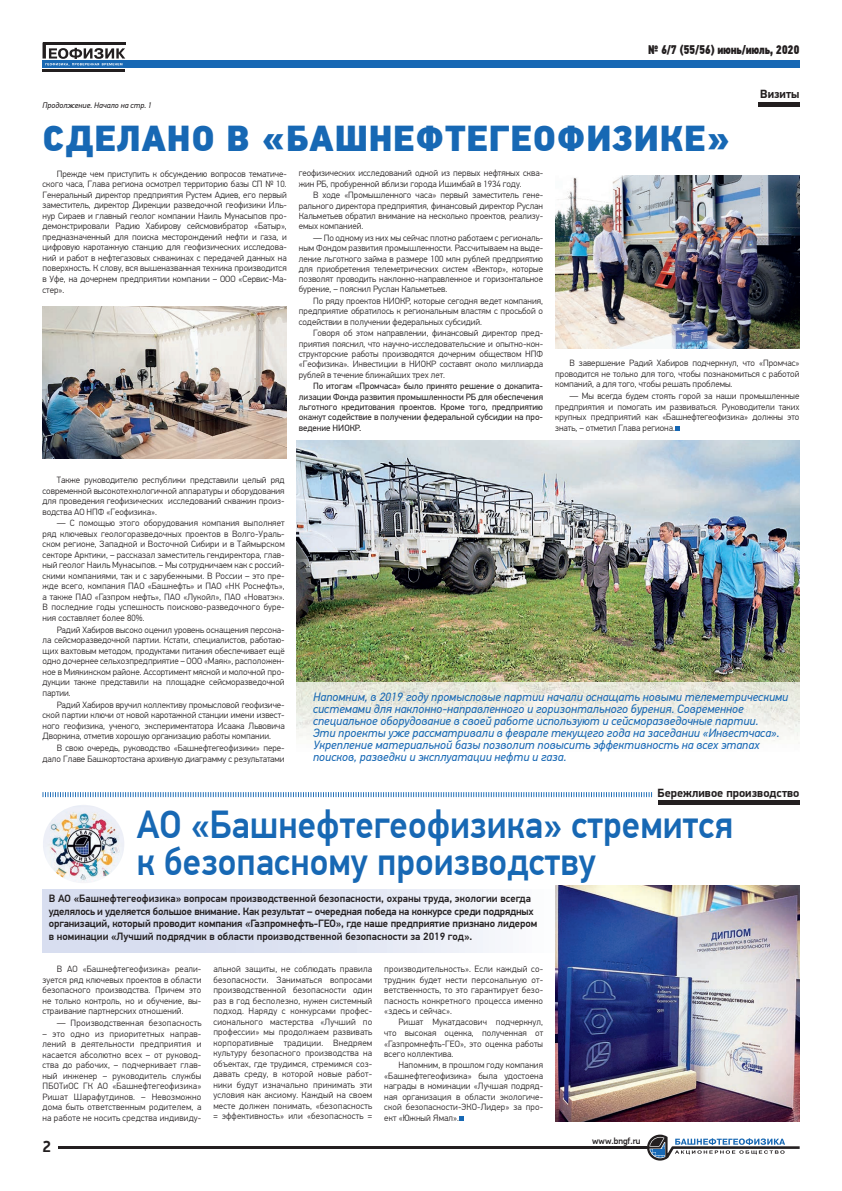
<style>
.page{position:relative;width:842px;height:1191px;background:#fff}
.page>*{position:absolute;margin:0;border:0;box-sizing:border-box;transform-origin:0 0}
.t1{font:500 39px/37px "PF Din Text Pro";color:#1768b4;scale:.93 1}
.t2{font:900 36px "PF Din Text Pro";letter-spacing:.02em;color:#1768b4;scale:.95 1}
.t3{font:700 16px "PF Din Display Pro";color:#231f20}
.t4{font:900 12.5px "PF Din Text Pro";letter-spacing:-.025em;color:#231f20;scale:.8 1}
.t5{font:italic 12px/12px "PF Din Text Pro";color:#1768b4}
.t6{font:700 12px "PF Din Display Pro";color:#231f20}
.t7{font:500 10.5px/12.6px "PF Din Text Pro";letter-spacing:-.01em;color:#231f20}
.t8{font:300 9px/10.5px "PF Din Text Pro";color:#231f20;text-align:justify}
.t9{font:9px/10.3px "PF Din Text Pro";color:#231f20;text-align:justify}
.t10{font:300 9px "PF Din Text Pro";letter-spacing:.02em;color:#231f20}
.t11{font:500 9px "PF Din Display Pro";color:#231f20}
.t12{font:italic 8px "PF Din Text Pro";color:#231f20}
</style>
<div class="page">
<svg style="left:635px;top:1134px;width:165px;height:26px"></svg>
<hr style="left:58px;top:1146px;width:589px;height:2px;background:#231f20">
<div style="left:125px;top:60px;width:674px;height:7px;background:#1768b4"></div>
<div style="left:43px;top:60px;width:82px;height:7px;background:#1768b4"></div>
<svg style="left:43px;top:43px;width:82px;height:23px"></svg>
<div style="left:43px;top:889px;width:512px;height:63px;background:linear-gradient(to right,#d0d7ed,#f5f7fb)"></div>
<svg style="left:675px;top:426px;width:5px;height:4px"></svg>
<svg style="left:459px;top:1116px;width:5px;height:4px"></svg>
<svg style="left:43px;top:792px;width:609px;height:5px"></svg>
<hr style="left:758px;top:102px;width:41px;height:4px;background:#231f20">
<hr style="left:658px;top:801px;width:141px;height:4px;background:#231f20">
<hr style="left:43px;top:69px;width:82px;height:3px;background:#231f20">
<img style="left:43px;top:306px;width:244px;height:153px">
<img style="left:296px;top:440px;width:287px;height:242px">
<img style="left:583px;top:440px;width:216px;height:242px">
<img style="left:555px;top:885px;width:244px;height:236px">
<img style="left:296px;top:682px;width:503px;height:61px">
<img style="left:555px;top:175px;width:244px;height:173px">
<img style="left:43px;top:805px;width:81px;height:78px">
<h3 class="t4" style="left:648px;top:42px;width:190px">№ 6/7 (55/56) июнь/июль, 2020</h3>
<p class="t12" style="left:43px;top:101px;width:111px">Продолжение. Начало на стр. 1</p>
<h2 class="t2" style="left:43px;top:115px;width:725px">СДЕЛАНО В «БАШНЕФТЕГЕОФИЗИКЕ»</h2>
<h3 class="t6" style="left:760px;top:87px;width:41px">Визиты</h3>
<p class="t8" style="left:43px;top:169px;width:246px;text-indent:14px">Прежде чем приступить к обсуждению вопросов тематиче&shy;ского часа, Глава региона осмотрел территорию базы СП № 10.<br>Генеральный директор предприятия Рустем Адиев, его первый заместитель, директор Дирекции разведочной геофизики Иль&shy;нур Сираев и главный геолог компании Наиль Мунасыпов про&shy;демонстрировали Радию Хабирову сейсмовибратор «Батыр», предназначенный для поиска месторождений нефти и газа, и цифровую каротажную станцию для геофизических исследова&shy;ний и работ в нефтегазовых скважинах с передачей данных на поверхность. К слову, вся вышеназванная техника производится в Уфе, на дочернем предприятии компании – ООО «Сервис-Ма&shy;стер».</p>
<p class="t8" style="left:299px;top:168px;width:246px">геофизических исследований одной из первых нефтяных сква&shy;жин РБ, пробуренной вблизи города Ишимбай в 1934 году.</p>
<p class="t8" style="left:299px;top:190px;width:246px;text-indent:14px">В ходе «Промышленного часа» первый заместитель гене&shy;рального директора предприятия, финансовый директор Руслан Кальметьев обратил внимание на несколько проектов, реализу&shy;емых компанией.</p>
<p class="t8" style="left:299px;top:233px;width:246px;text-indent:14px">— По одному из них мы сейчас плотно работаем с региональ&shy;ным Фондом развития промышленности. Рассчитываем на выде&shy;ление льготного займа в размере 100 млн рублей предприятию для приобретения телеметрических систем «Вектор», которые позволят проводить наклонно-направленное и горизонтальное бурение, – пояснил Руслан Кальметьев.</p>
<p class="t8" style="left:299px;top:296px;width:246px;text-indent:14px">По ряду проектов НИОКР, которые сегодня ведет компания, предприятие обратилось к региональным властям с просьбой о содействии в получении федеральных субсидий.</p>
<p class="t8" style="left:299px;top:328px;width:246px;text-indent:14px">Говоря об этом направлении, финансовый директор пред&shy;приятия пояснил, что научно-исследовательские и опытно-кон&shy;структорские работы производятся дочерним обществом НПФ «Геофизика». Инвестиции в НИОКР составят около миллиарда рублей в течение ближайших трех лет.</p>
<p class="t9" style="left:299px;top:381px;width:246px;text-indent:14px">По итогам «Промчаса» было принято решение о докапита&shy;лизации Фонда развития промышленности РБ для обеспечения льготного кредитования проектов. Кроме того, предприятию окажут содействие в получении федеральной субсидии на про&shy;ведение НИОКР.</p>
<p class="t8" style="left:555px;top:358px;width:246px;text-indent:14px">В завершение Радий Хабиров подчеркнул, что «Промчас» проводится не только для того, чтобы познакомиться с работой компаний, а для того, чтобы решать проблемы.</p>
<p class="t8" style="left:555px;top:391px;width:246px;text-indent:14px">— Мы всегда будем стоять горой за наши промышленные предприятия и помогать им развиваться. Руководители таких крупных предприятий как «Башнефтегеофизика» должны это знать, – отметил Глава региона.</p>
<p class="t8" style="left:43px;top:475px;width:244px;text-indent:14px">Также руководителю республики представили целый ряд современной высокотехнологичной аппаратуры и оборудования для проведения геофизических исследований скважин произ&shy;водства АО НПФ «Геофизика».</p>
<p class="t8" style="left:43px;top:518px;width:244px;text-indent:14px">— С помощью этого оборудования компания выполняет ряд ключевых геологоразведочных проектов в Волго-Ураль&shy;ском регионе, Западной и Восточной Сибири и в Таймырском секторе Арктики, – рассказал заместитель гендиректора, глав&shy;ный геолог Наиль Мунасыпов. – Мы сотрудничаем как с россий&shy;скими компаниями, так и с зарубежными. В России – это пре&shy;жде всего, компания ПАО «Башнефть» и ПАО «НК Роснефть», а также ПАО «Газпром нефть», ПАО «Лукойл», ПАО «Новатэк».<br>В последние годы успешность поисково-разведочного буре&shy;ния составляет более 80%.</p>
<p class="t8" style="left:43px;top:624px;width:244px;text-indent:14px">Радий Хабиров высоко оценил уровень оснащения персона&shy;ла сейсморазведочной партии. Кстати, специалистов, работаю&shy;щих вахтовым методом, продуктами питания обеспечивает ещё одно дочернее сельхозпредприятие – ООО «Маяк», расположен&shy;ное в Миякинском районе. Ассортимент мясной и молочной про&shy;дукции также представили на площадке сейсморазведочной партии.</p>
<p class="t8" style="left:43px;top:699px;width:244px;text-indent:14px">Радий Хабиров вручил коллективу промысловой геофизиче&shy;ской партии ключи от новой каротажной станции имени извест&shy;ного геофизика, ученого, экспериментатора Исаака Львовича Дворкина, отметив хорошую организацию работы компании.</p>
<p class="t8" style="left:43px;top:743px;width:244px;text-align:right">В свою очередь, руководство «Башнефтегеофизики» пере&shy;дало Главе Башкортостана архивную диаграмму с результатами</p>
<p class="t5" style="left:313px;top:691px;width:477px">Напомним, в 2019 году промысловые партии начали оснащать новыми телеметрическими системами для наклонно-направленного и горизонтального бурения. Современное специальное оборудование в своей работе используют и сейсморазведочные партии.<br>Эти проекты уже рассматривали в феврале текущего года на заседании «Инвестчаса».<br>Укрепление материальной базы позволит повысить эффективность на всех этапах поисков, разведки и эксплуатации нефти и газа.</p>
<h3 class="t6" style="left:658px;top:786px;width:143px">Бережливое производство</h3>
<h1 class="t1" style="left:137px;top:806px;width:643px">АО «Башнефтегеофизика» стремится к безопасному производству</h1>
<p class="t7" style="left:49px;top:892px;width:490px">В АО «Башнефтегеофизика» вопросам производственной безопасности, охраны труда, экологии всегда уделялось и уделяется большое внимание. Как результат – очередная победа на конкурсе среди подрядных организаций, который проводит компания «Газпромнефть-ГЕО», где наше предприятие признано лидером в номинации «Лучший подрядчик в области производственной безопасности за 2019 год».</p>
<p class="t8" style="left:43px;top:964px;width:160px;text-indent:14px">В АО «Башнефтегеофизика» реали&shy;зуется ряд ключевых проектов в области безопасного производства. Причем это не только контроль, но и обучение, вы&shy;страивание партнерских отношений.</p>
<p class="t10" style="left:57px;top:1018px;width:146px">— Производственная безопасность</p>
<p class="t8" style="left:43px;top:1028px;width:160px">– это одно из приоритетных направ&shy;лений в деятельности предприятия и касается абсолютно всех – от руковод&shy;ства до рабочих, – подчеркивает глав&shy;ный инженер – руководитель службы ПБОТиОС ГК АО «Башнефтегеофизика» Ришат Шарафутдинов. – Невозможно дома быть ответственным родителем, а на работе не носить средства индивиду-</p>
<p class="t8" style="left:213px;top:964px;width:160px">альной защиты, не соблюдать правила безопасности. Заниматься вопросами производственной безопасности один раз в год бесполезно, нужен системный подход. Наряду с конкурсами профес&shy;сионального мастерства «Лучший по профессии» мы продолжаем развивать корпоративные традиции. Внедряем культуру безопасного производства на объектах, где трудимся, стремимся соз&shy;давать среду, в которой новые работ&shy;ники будут изначально принимать эти условия как аксиому. Каждый на своем месте должен понимать, «безопасность = эффективность» или «безопасность =</p>
<p class="t8" style="left:384px;top:964px;width:160px">производительность». Если каждый со&shy;трудник будет нести персональную от&shy;ветственность, то это гарантирует безо&shy;пасность конкретного процесса именно «здесь и сейчас».</p>
<p class="t8" style="left:384px;top:1017px;width:160px;text-indent:14px">Ришат Мукатдасович подчеркнул, что высокая оценка, полученная от «Газпромнефть-ГЕО», это оценка работы всего коллектива.</p>
<p class="t8" style="left:384px;top:1059px;width:160px;text-indent:14px">Напомним, в прошлом году компания «Башнефтегеофизика» была удостоена награды в номинации «Лучшая подряд&shy;ная организация в области экологиче&shy;ской безопасности-ЭКО-Лидер» за про&shy;ект «Южный Ямал».</p>
<h3 class="t3" style="left:43px;top:1137px;width:10px">2</h3>
<p class="t11" style="left:592px;top:1135px;width:50px">www.bngf.ru</p>
</div>
